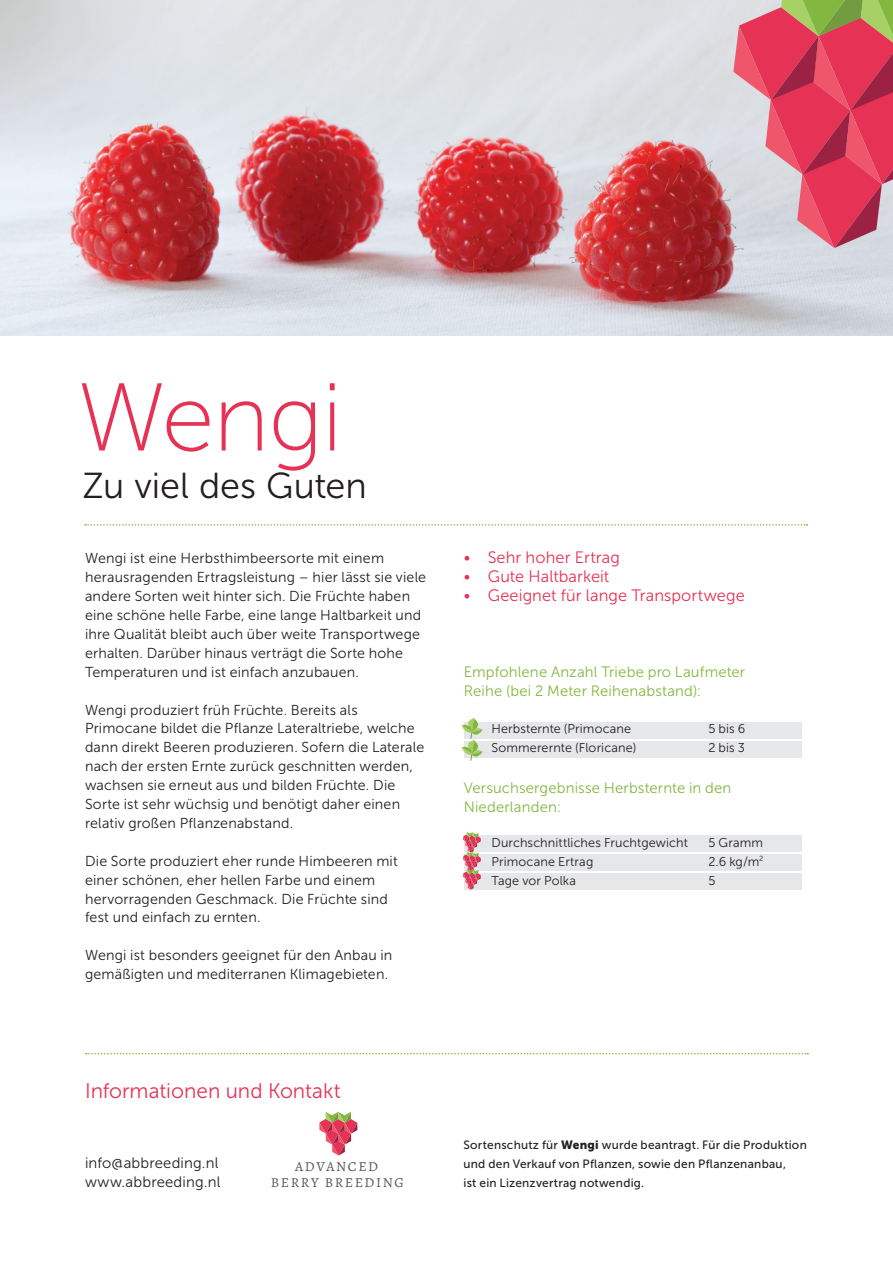
<style>
.page{position:relative;width:893px;height:1263px;background:#fff}
.page>*{position:absolute;margin:0;border:0;box-sizing:border-box;transform-origin:0 0}
.t1{font:96px "Museo Sans 100";letter-spacing:-.015em;color:#e63255}
.t2{font:36px "Museo Sans 300";color:#231f20}
.Platte_tekst{font:21px "Museo Sans 300";color:#e63255}
.Platte_tekst-2{font:16.5px "Museo Sans 300";letter-spacing:.01em;color:#e63255}
.Platte_tekst-3{font:15px/18.9px "Museo Sans 300";letter-spacing:.01em;color:#84b740}
.Platte_tekst-4{font:15px "Museo Sans 300";letter-spacing:.01em;color:#231f20}
.Platte_tekst-5{font:14.4px/18.9px "Museo Sans 300";letter-spacing:.015em;color:#231f20}
.t3{font:13.8px/16.5px "Alegreya SC";letter-spacing:.11em;color:#57585a;text-align:center}
.Platte_tekst-6{font:12.75px "Museo Sans 300";letter-spacing:.01em;color:#231f20}
.Platte_tekst-7{font:12px/18.9px "Museo Sans 500";letter-spacing:.02em;color:#231f20}
.s1{font-family:"Museo Sans 900"}
</style>
<div class="page">
<img style="left:0;top:0;width:893px;height:336px">
<svg style="left:85px;top:524px;width:722px;height:2px"></svg>
<svg style="left:86px;top:1053px;width:722px;height:1px"></svg>
<svg style="left:733px;top:0;width:160px;height:248px;background:#d5707d"></svg>
<div style="left:464px;top:723px;width:337px;height:16px;background:#e6e7e9"></div>
<div style="left:464px;top:741px;width:337px;height:17px;background:#e6e7e9"></div>
<div style="left:464px;top:836px;width:337px;height:16px;background:#e6e7e9"></div>
<div style="left:464px;top:855px;width:337px;height:16px;background:#e6e7e9"></div>
<div style="left:464px;top:873px;width:337px;height:16px;background:#e6e7e9"></div>
<svg style="left:463px;top:831px;width:18px;height:58px"></svg>
<svg style="left:461px;top:717px;width:22px;height:44px"></svg>
<svg style="left:319px;top:1112px;width:38px;height:43px"></svg>
<p class="t1" style="left:78px;top:367px;width:267px">Wengi</p>
<p class="t2" style="left:83px;top:466px;width:286px">Zu viel des Guten</p>
<p class="Platte_tekst-5" style="left:85px;top:549px;width:343px">Wengi ist eine Herbsthimbeersorte mit einem herausragenden Ertragsleistung – hier lässt sie viele andere Sorten weit hinter sich. Die Früchte haben eine schöne helle Farbe, eine lange Haltbarkeit und ihre Qualität bleibt auch über weite Transportwege erhalten. Darüber hinaus verträgt die Sorte hohe Temperaturen und ist einfach anzubauen.</p>
<p class="Platte_tekst-5" style="left:85px;top:700px;width:341px">Wengi produziert früh Früchte. Bereits als Primocane bildet die Pflanze Lateraltriebe, welche dann direkt Beeren produzieren. Sofern die Laterale nach der ersten Ernte zurück geschnitten werden, wachsen sie erneut aus und bilden Früchte. Die Sorte ist sehr wüchsig und benötigt daher einen relativ großen Pflanzenabstand.</p>
<p class="Platte_tekst-5" style="left:85px;top:851px;width:314px">Die Sorte produziert eher runde Himbeeren mit einer schönen, eher hellen Farbe und einem hervorragenden Geschmack. Die Früchte sind fest und einfach zu ernten.</p>
<p class="Platte_tekst-5" style="left:85px;top:946px;width:309px">Wengi ist besonders geeignet für den Anbau in gemäßigten und mediterranen Klimagebieten.</p>
<p class="Platte_tekst-2" style="left:464px;top:549px;width:158px">• Sehr hoher Ertrag</p>
<p class="Platte_tekst-2" style="left:464px;top:568px;width:147px">• Gute Haltbarkeit</p>
<p class="Platte_tekst-2" style="left:464px;top:586px;width:283px">• Geeignet für lange Transportwege</p>
<p class="Platte_tekst-3" style="left:464px;top:662px;width:283px">Empfohlene Anzahl Triebe pro Laufmeter<br>Reihe (bei 2 Meter Reihenabstand):</p>
<p class="Platte_tekst-6" style="left:491px;top:722px;width:141px">Herbsternte (Primocane</p>
<p class="Platte_tekst-6" style="left:708px;top:722px;width:39px">5 bis 6</p>
<p class="Platte_tekst-6" style="left:491px;top:741px;width:146px">Sommerernte (Floricane)</p>
<p class="Platte_tekst-6" style="left:708px;top:741px;width:38px">2 bis 3</p>
<p class="Platte_tekst-3" style="left:464px;top:779px;width:269px">Versuchsergebnisse Herbsternte in den<br>Niederlanden:</p>
<p class="Platte_tekst-6" style="left:491px;top:835px;width:198px">Durchschnittliches Fruchtgewicht</p>
<p class="Platte_tekst-6" style="left:708px;top:835px;width:56px">5 Gramm</p>
<p class="Platte_tekst-6" style="left:491px;top:854px;width:103px">Primocane Ertrag</p>
<p class="Platte_tekst-6" style="left:708px;top:854px;width:57px">2.6 kg/m<sup>2</sup></p>
<p class="Platte_tekst-6" style="left:491px;top:873px;width:86px">Tage vor Polka</p>
<p class="Platte_tekst-6" style="left:708px;top:873px;width:9px">5</p>
<p class="Platte_tekst" style="left:85px;top:1079px;width:257px">Informationen und Kontakt</p>
<p class="Platte_tekst-4" style="left:85px;top:1155px;width:135px">info@abbreeding.nl</p>
<p class="Platte_tekst-4" style="left:85px;top:1174px;width:137px">www.abbreeding.nl</p>
<p class="t3" style="left:271px;top:1158px;width:134px">ADVANCED<br>BERRY BREEDING</p>
<p class="Platte_tekst-7" style="left:463px;top:1136px;width:345px">Sortenschutz für <span class="s1">Wengi</span> wurde beantragt. Für die Produktion und den Verkauf von Pflanzen, sowie den Pflanzenanbau,<br>ist ein Lizenzvertrag notwendig.</p>
</div>
